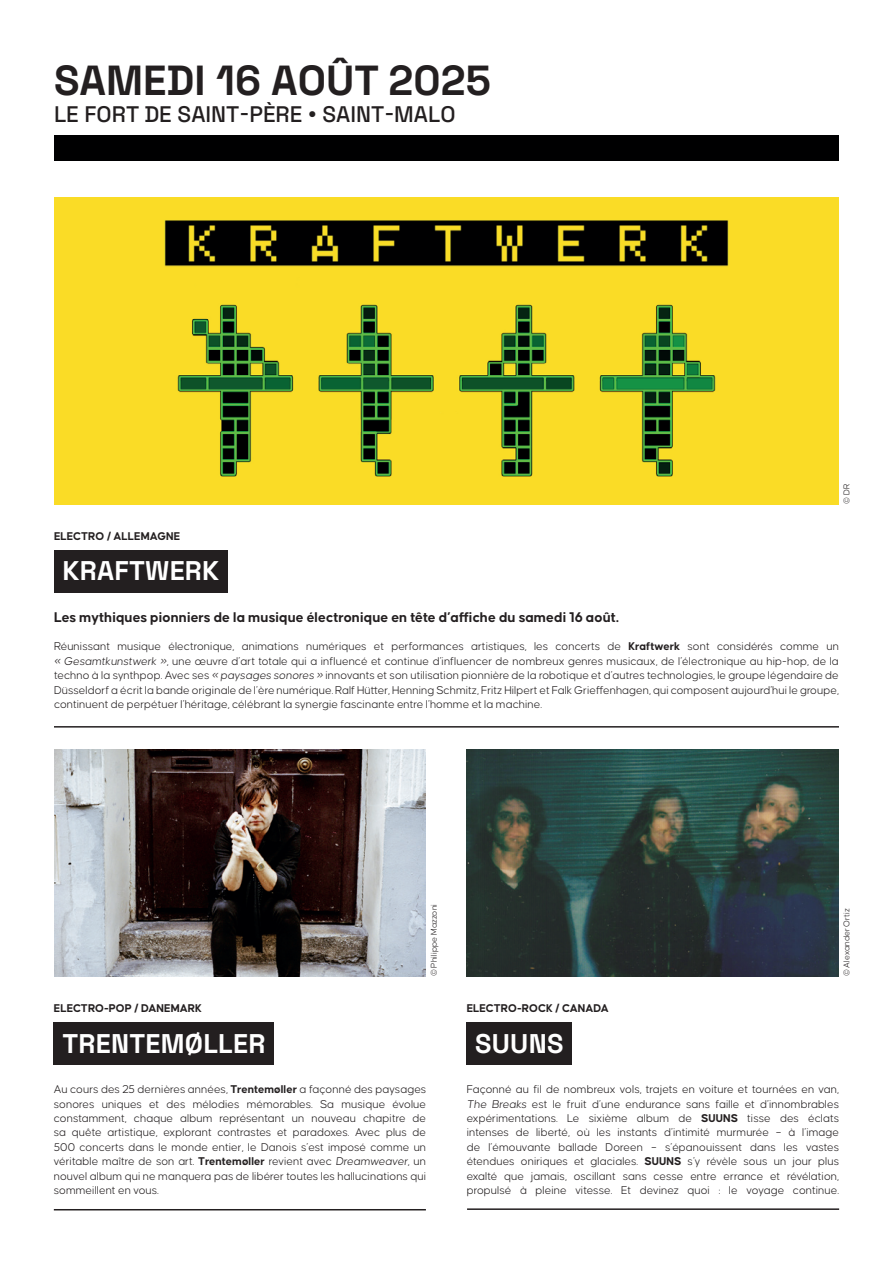
<style>
.page{position:relative;width:893px;height:1263px;background:#fff}
.page>*{position:absolute;margin:0;border:0;box-sizing:border-box;transform-origin:0 0}
.t1{font:300 42px "Space Grotesk";color:#231f20}
.t2{font:300 27px "Space Grotesk";letter-spacing:.01em;color:#fff}
.t3{font:300 22.5px "Space Grotesk";color:#231f20}
.t4{font:700 15px "Causten";color:#231f20}
.t5{font:300 12px/14.4px "Causten";color:#231f20;text-align:justify}
.t6{font:700 12px "Causten";color:#231f20}
.t7{font:300 9px "Causten";color:#231f20}
.s1{font-weight:700}
.s2{font-style:italic}
</style>
<div class="page">
<div style="left:467px;top:1022px;width:105px;height:42px;background:#231f20"></div>
<div style="left:54px;top:1022px;width:220px;height:42px;background:#231f20"></div>
<img style="left:54px;top:749px;width:372px;height:227px">
<img style="left:54px;top:198px;width:785px;height:306px">
<hr style="left:54px;top:1209px;width:372px;height:1px;background:#231f20">
<hr style="left:467px;top:1208px;width:372px;height:2px;background:#231f20">
<div style="left:54px;top:135px;width:785px;height:25px;background:#000001"></div>
<div style="left:54px;top:550px;width:174px;height:42px;background:#231f20"></div>
<hr style="left:54px;top:726px;width:785px;height:1px;background:#231f20">
<img style="left:467px;top:749px;width:372px;height:227px">
<h1 class="t1" style="left:54px;top:50px;width:438px">SAMEDI 16 AOÛT 2025</h1>
<h3 class="t3" style="left:54px;top:98px;width:403px">LE FORT DE SAINT-PÈRE • SAINT-MALO</h3>
<p class="t7" style="left:842px;top:504px;width:22px;rotate:-90deg">© DR</p>
<p class="t6" style="left:54px;top:529px;width:128px">ELECTRO / ALLEMAGNE</p>
<h2 class="t2" style="left:63px;top:551px;width:158px">KRAFTWERK</h2>
<p class="t4" style="left:54px;top:608px;width:566px">Les mythiques pionniers de la musique électronique en tête d’affiche du samedi 16 août.</p>
<p class="t5" style="left:54px;top:639px;width:786px">Réunissant musique électronique, animations numériques et performances artistiques, les concerts de <span class="s1">Kraftwerk</span> sont considérés comme un <span class="s2">« Gesamtkunstwerk »</span>, une œuvre d’art totale qui a influencé et continue d’influencer de nombreux genres musicaux, de l’électronique au hip-hop, de la techno à la synthpop. Avec ses <span class="s2">« paysages sonores »</span> innovants et son utilisation pionnière de la robotique et d’autres technologies, le groupe légendaire de Düsseldorf a écrit la bande originale de l’ère numérique. Ralf Hütter, Henning Schmitz, Fritz Hilpert et Falk Grieffenhagen, qui composent aujourd’hui le groupe, continuent de perpétuer l’héritage, célébrant la synergie fascinante entre l’homme et la machine.</p>
<p class="t7" style="left:429px;top:976px;width:74px;rotate:-90deg">© Philippe Mazzoni</p>
<p class="t7" style="left:842px;top:976px;width:69px;rotate:-90deg">© Alexander Ortiz</p>
<p class="t6" style="left:54px;top:1001px;width:150px">ELECTRO-POP / DANEMARK</p>
<h2 class="t2" style="left:62px;top:1023px;width:205px">TRENTEMØLLER</h2>
<p class="t5" style="left:54px;top:1082px;width:374px">Au cours des 25 dernières années, <span class="s1">Trentemøller</span> a façonné des paysages sonores uniques et des mélodies mémorables. Sa musique évolue constamment, chaque album représentant un nouveau chapitre de sa quête artistique, explorant contrastes et paradoxes. Avec plus de 500 concerts dans le monde entier, le Danois s’est imposé comme un véritable maître de son art. <span class="s1">Trentemøller</span> revient avec <span class="s2">Dreamweaver</span>, un nouvel album qui ne manquera pas de libérer toutes les hallucinations qui sommeillent en vous.</p>
<p class="t6" style="left:467px;top:1001px;width:144px">ELECTRO-ROCK / CANADA</p>
<h2 class="t2" style="left:475px;top:1023px;width:90px">SUUNS</h2>
<p class="t5" style="left:467px;top:1082px;width:374px">Façonné au fil de nombreux vols, trajets en voiture et tournées en van, <span class="s2">The Breaks</span> est le fruit d’une endurance sans faille et d’innombrables expérimentations. Le sixième album de <span class="s1">SUUNS</span> tisse des éclats intenses de liberté, où les instants d’intimité murmurée – à l’image de l’émouvante ballade Doreen – s’épanouissent dans les vastes étendues oniriques et glaciales. <span class="s1">SUUNS</span> s’y révèle sous un jour plus exalté que jamais, oscillant sans cesse entre errance et révélation, propulsé à pleine vitesse. Et devinez quoi : le voyage continue.</p>
</div>
